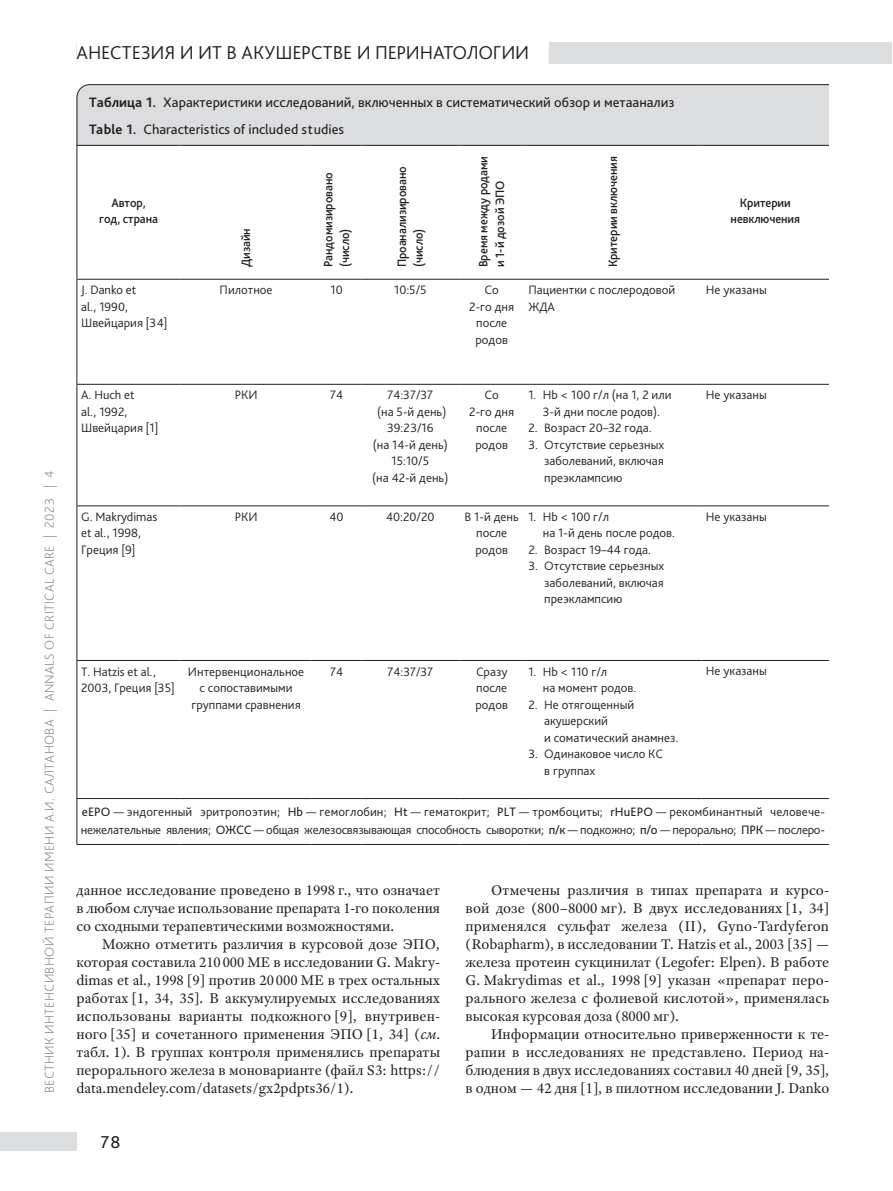
<style>
.page{position:relative;width:893px;height:1191px;background:#fff}
.page>*{position:absolute;margin:0;border:0;box-sizing:border-box;transform-origin:0 0}
.t1{font:300 19.5px "Bliss Pro";letter-spacing:-.01em;color:#231f20}
.t2{font:18px "Bliss Pro";color:#231f20}
.t3{font:15px/18px "Adobe Text Pro";color:#231f20;text-align:justify}
.t4{font:14.25px/27px "Bliss Pro";color:#231f20}
.t5{font:200 13.5px "Bliss Pro";letter-spacing:.025em;color:#808285}
.t6{font:300 12.75px/16.5px "Bliss Pro";color:#231f20}
.t7{font:300 12.75px/18px "Bliss Pro";letter-spacing:-.02em;color:#231f20}
.t8{font:500 12.75px/16.5px "Bliss Pro";letter-spacing:-.005em;color:#231f20;scale:.95 1}
.s1{font-weight:700}
.s2{font-weight:400}
.s3{font-style:italic}
</style>
<div class="page">
<div style="left:0;top:1132px;width:77px;height:18px;background:#dcdddf"></div>
<div style="left:77px;top:44px;width:815px;height:20px;background:#dcdddf"></div>
<div style="left:77px;top:42px;width:815px;height:20px;background:#dcdddf"></div>
<div style="left:77px;top:36px;width:472px;height:45px;background:#fff"></div>
<div style="left:76px;top:84px;width:753px;height:63px;background:#dcdddf"></div>
<svg style="left:78px;top:146px;width:751px;height:654px"></svg>
<hr style="left:77px;top:384px;width:103px;height:1px;background:#231f20">
<hr style="left:180px;top:384px;width:132px;height:1px;background:#231f20">
<hr style="left:312px;top:384px;width:49px;height:1px;background:#231f20">
<hr style="left:361px;top:384px;width:98px;height:1px;background:#231f20">
<hr style="left:459px;top:384px;width:65px;height:1px;background:#231f20">
<hr style="left:524px;top:384px;width:178px;height:1px;background:#231f20">
<hr style="left:702px;top:384px;width:127px;height:1px;background:#231f20">
<hr style="left:77px;top:505px;width:103px;height:1px;background:#231f20">
<hr style="left:180px;top:505px;width:132px;height:1px;background:#231f20">
<hr style="left:312px;top:505px;width:49px;height:1px;background:#231f20">
<hr style="left:361px;top:505px;width:98px;height:1px;background:#231f20">
<hr style="left:459px;top:505px;width:65px;height:1px;background:#231f20">
<hr style="left:524px;top:505px;width:178px;height:1px;background:#231f20">
<hr style="left:702px;top:505px;width:127px;height:1px;background:#231f20">
<hr style="left:77px;top:660px;width:103px;height:1px;background:#231f20">
<hr style="left:180px;top:660px;width:132px;height:1px;background:#231f20">
<hr style="left:312px;top:660px;width:49px;height:1px;background:#231f20">
<hr style="left:361px;top:660px;width:98px;height:1px;background:#231f20">
<hr style="left:459px;top:660px;width:65px;height:1px;background:#231f20">
<hr style="left:524px;top:660px;width:178px;height:1px;background:#231f20">
<hr style="left:702px;top:660px;width:127px;height:1px;background:#231f20">
<hr style="left:77px;top:798px;width:103px;height:1px;background:#231f20">
<hr style="left:180px;top:798px;width:132px;height:1px;background:#231f20">
<hr style="left:312px;top:798px;width:49px;height:1px;background:#231f20">
<hr style="left:361px;top:798px;width:98px;height:1px;background:#231f20">
<hr style="left:459px;top:798px;width:65px;height:1px;background:#231f20">
<hr style="left:524px;top:798px;width:178px;height:1px;background:#231f20">
<hr style="left:702px;top:798px;width:127px;height:1px;background:#231f20">
<hr style="left:77px;top:279px;width:103px;height:1px;background:#231f20">
<hr style="left:180px;top:279px;width:132px;height:1px;background:#231f20">
<hr style="left:312px;top:279px;width:49px;height:1px;background:#231f20">
<hr style="left:361px;top:279px;width:98px;height:1px;background:#231f20">
<hr style="left:459px;top:279px;width:65px;height:1px;background:#231f20">
<hr style="left:524px;top:279px;width:178px;height:1px;background:#231f20">
<hr style="left:702px;top:279px;width:127px;height:1px;background:#231f20">
<hr style="left:77px;top:145px;width:103px;height:1px;background:#231f20">
<hr style="left:77px;top:146px;width:1px;height:133px;background:#231f20">
<hr style="left:180px;top:145px;width:132px;height:1px;background:#231f20">
<hr style="left:312px;top:145px;width:49px;height:1px;background:#231f20">
<hr style="left:361px;top:145px;width:98px;height:1px;background:#231f20">
<hr style="left:459px;top:145px;width:65px;height:1px;background:#231f20">
<hr style="left:524px;top:145px;width:178px;height:1px;background:#231f20">
<hr style="left:702px;top:145px;width:127px;height:1px;background:#231f20">
<hr style="left:77px;top:279px;width:1px;height:105px;background:#231f20">
<hr style="left:77px;top:385px;width:1px;height:120px;background:#231f20">
<hr style="left:77px;top:506px;width:1px;height:154px;background:#231f20">
<hr style="left:77px;top:661px;width:1px;height:137px;background:#231f20">
<hr style="left:77px;top:799px;width:1px;height:45px;background:#231f20">
<hr style="left:77px;top:844px;width:103px;height:1px;background:#231f20">
<hr style="left:180px;top:844px;width:132px;height:1px;background:#231f20">
<hr style="left:312px;top:844px;width:49px;height:1px;background:#231f20">
<hr style="left:361px;top:844px;width:98px;height:1px;background:#231f20">
<hr style="left:459px;top:844px;width:65px;height:1px;background:#231f20">
<hr style="left:524px;top:844px;width:178px;height:1px;background:#231f20">
<hr style="left:702px;top:844px;width:127px;height:1px;background:#231f20">
<p class="t5" style="left:41px;top:1093px;width:624px;rotate:-90deg">ВЕСТНИК ИНТЕНСИВНОЙ ТЕРАПИИ ИМЕНИ А.И. САЛТАНОВА | ANNALS OF CRITICAL CARE | 2023 | 4</p>
<h1 class="t1" style="left:77px;top:40px;width:454px">АНЕСТЕЗИЯ И ИТ В АКУШЕРСТВЕ И ПЕРИНАТОЛОГИИ</h1>
<p class="t4" style="left:89px;top:89px;width:587px"><span class="s1">Таблица 1.</span> Характеристики исследований, включенных в систематический обзор и метаанализ<br><span class="s1">Table 1.</span> Characteristics of included studies</p>
<p class="t8" style="left:99px;top:194px;width:63px;text-align:center">Автор,<br>год, страна</p>
<p class="t8" style="left:238px;top:267px;width:42px;rotate:-90deg">Дизайн</p>
<p class="t8" style="left:320px;top:267px;width:101px;rotate:-90deg">Рандомизировано (число)</p>
<p class="t8" style="left:393px;top:267px;width:108px;rotate:-90deg">Проанализировано (число)</p>
<p class="t8" style="left:475px;top:267px;width:119px;rotate:-90deg">Время между родами и 1-й дозой ЭПО</p>
<p class="t8" style="left:604px;top:267px;width:118px;rotate:-90deg">Критерии включения</p>
<p class="t8" style="left:731px;top:194px;width:75px;text-align:center">Критерии невключения</p>
<p class="t6" style="left:81px;top:281px;width:88px">J. Danko et<br>al., 1990,<br>Швейцария [34]</p>
<p class="t6" style="left:220px;top:281px;width:54px">Пилотное</p>
<p class="t6" style="left:330px;top:281px;width:14px">10</p>
<p class="t6" style="left:394px;top:281px;width:34px">10:5/5</p>
<p class="t6" style="left:469px;top:281px;width:46px;text-align:center">Со<br>2-го дня после родов</p>
<p class="t6" style="left:528px;top:281px;width:148px">Пациентки с послеродовой<br>ЖДА</p>
<p class="t6" style="left:706px;top:281px;width:62px">Не указаны</p>
<p class="t6" style="left:81px;top:386px;width:79px">A. Huch et<br>al., 1992,<br>Швейцария [1]</p>
<p class="t6" style="left:235px;top:386px;width:24px">РКИ</p>
<p class="t6" style="left:330px;top:386px;width:14px">74</p>
<p class="t6" style="left:372px;top:386px;width:78px;text-align:center">74:37/37<br>(на 5-й день)<br>39:23/16<br>(на 14-й день)<br>15:10/5<br>(на 42-й день)</p>
<p class="t6" style="left:469px;top:386px;width:46px;text-align:center">Со<br>2-го дня после родов</p>
<p class="t6" style="left:528px;top:386px;width:145px;text-align:center">1. Hb &lt; 100 г/л (на 1, 2 или<br>3-й дни после родов).</p>
<p class="t6" style="left:528px;top:419px;width:125px">2. Возраст 20–32 года.</p>
<p class="t6" style="left:544px;top:436px;width:121px;text-align:justify;text-indent:-16px">3. Отсутствие серьезных заболеваний, включая преэклампсию</p>
<p class="t6" style="left:81px;top:508px;width:78px">G. Makrydimas et al., 1998,<br>Греция [9]</p>
<p class="t6" style="left:235px;top:508px;width:24px">РКИ</p>
<p class="t6" style="left:330px;top:508px;width:16px">40</p>
<p class="t6" style="left:386px;top:508px;width:50px">40:20/20</p>
<p class="t6" style="left:464px;top:508px;width:56px;text-align:center">В 1-й день после родов</p>
<p class="t6" style="left:543px;top:508px;width:134px;text-indent:-14px">1. Hb &lt; 100 г/л<br>на 1-й день после родов.</p>
<p class="t6" style="left:528px;top:541px;width:124px">2. Возраст 19–44 года.</p>
<p class="t6" style="left:544px;top:557px;width:121px;text-align:justify;text-indent:-16px">3. Отсутствие серьезных заболеваний, включая преэклампсию</p>
<p class="t6" style="left:81px;top:662px;width:95px">T. Hatzis et al.,<br>2003, Греция [35]</p>
<p class="t6" style="left:188px;top:662px;width:118px;text-align:center">Интервенциональное с сопоставимыми группами сравнения</p>
<p class="t6" style="left:330px;top:662px;width:14px">74</p>
<p class="t6" style="left:388px;top:662px;width:47px">74:37/37</p>
<p class="t6" style="left:475px;top:662px;width:34px;text-align:justify">Сразу после родов</p>
<p class="t6" style="left:543px;top:662px;width:95px;text-indent:-14px">1. Hb &lt; 110 г/л<br>на момент родов.</p>
<p class="t6" style="left:544px;top:695px;width:136px;text-indent:-16px">2. Не отягощенный акушерский<br>и соматический анамнез.</p>
<p class="t6" style="left:544px;top:745px;width:120px;text-indent:-16px">3. Одинаковое число КС в группах</p>
<p class="t6" style="left:706px;top:386px;width:62px">Не указаны</p>
<p class="t6" style="left:706px;top:508px;width:62px">Не указаны</p>
<p class="t6" style="left:706px;top:662px;width:62px">Не указаны</p>
<p class="t7" style="left:81px;top:802px;width:746px"><span class="s2">eEPO</span> — эндогенный эритропоэтин; <span class="s2">Hb</span> — гемоглобин; <span class="s2">Ht</span> — гематокрит; <span class="s2">PLT</span> — тромбоциты; <span class="s2">rHuEPO</span> — рекомбинантный человече&shy;нежелательные явления; <span class="s2">ОЖСС</span> — общая железосвязывающая способность сыворотки; <span class="s2">п/к</span> — подкожно; <span class="s2">п/о</span> — перорально; <span class="s2">ПРК</span> — послеро-</p>
<p class="t3" style="left:77px;top:881px;width:365px">данное исследование проведено в 1998 г., что означает в любом случае использование препарата 1-го поколения со сходными терапевтическими возможностями.</p>
<p class="t3" style="left:77px;top:935px;width:365px;text-indent:26px">Можно отметить различия в курсовой дозе ЭПО, которая составила 210 000 МЕ в исследовании G. Makry&shy;dimas et al., 1998 [9] против 20 000 МЕ в трех остальных работах [1, 34, 35]. В аккумулируемых исследованиях использованы варианты подкожного [9], внутривен&shy;ного [35] и сочетанного применения ЭПО [1, 34] (<span class="s3">см</span>. табл. 1). В группах контроля применялись препараты перорального железа в моноварианте (файл S3: https:// data.mendeley.com/datasets/gx2pdpts36/1).</p>
<p class="t2" style="left:101px;top:1131px;width:21px">78</p>
<p class="t3" style="left:466px;top:881px;width:365px;text-indent:26px">Отмечены различия в типах препарата и курсо&shy;вой дозе (800–8000 мг). В двух исследованиях [1, 34] применялся сульфат железа (II), Gyno--Tardyferon (Robapharm), в исследовании T. Hatzis et al., 2003 [35] — железа протеин сукцинилат (Legofer: Elpen). В работе G. Makrydimas et al., 1998 [9] указан «препарат перо&shy;рального железа с фолиевой кислотой», применялась высокая курсовая доза (8000 мг).</p>
<p class="t3" style="left:466px;top:1025px;width:365px;text-indent:26px">Информации относительно приверженности к те&shy;рапии в исследованиях не представлено. Период на&shy;блюдения в двух исследованиях составил 40 дней [9, 35], в одном — 42 дня [1], в пилотном исследовании J. Danko</p>
</div>
